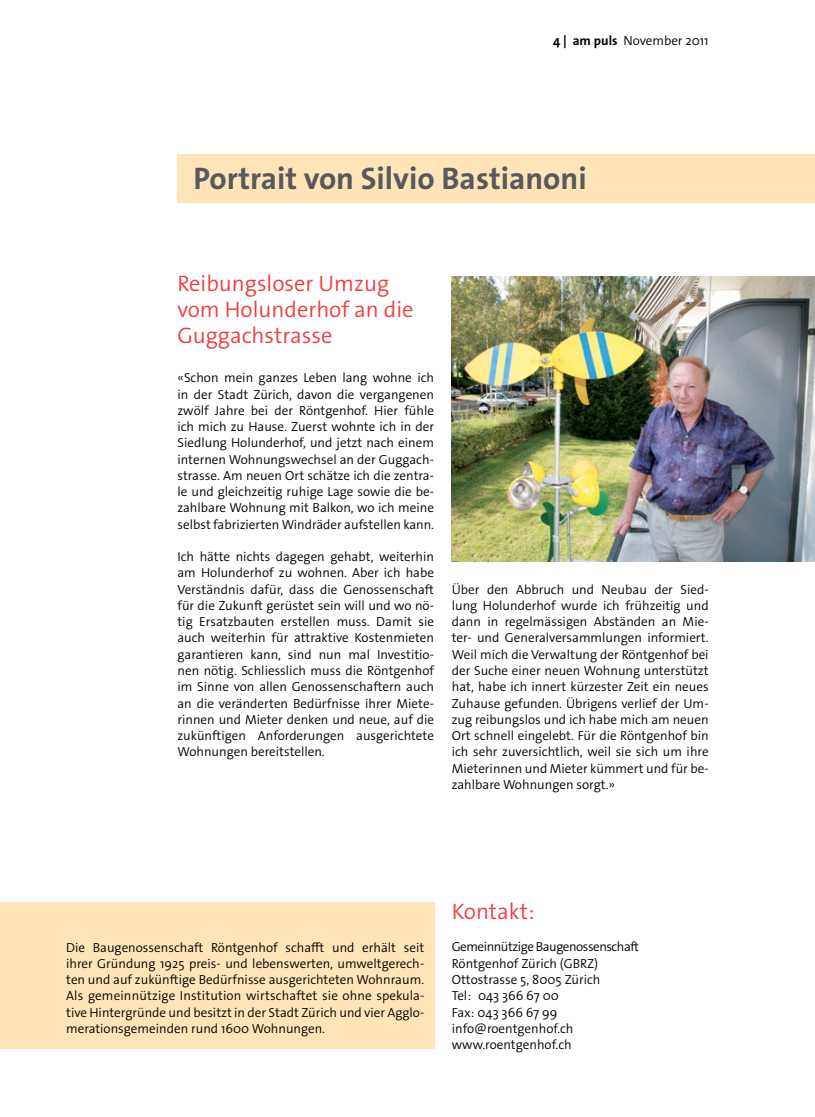
<style>
.page{position:relative;width:815px;height:1117px;background:#fff}
.page>*{position:absolute;margin:0;border:0;box-sizing:border-box;transform-origin:0 0}
.t1{font:700 31.25px "The Sans Os F";color:#58595b}
.t2{font:300 22.5px/26.2px "The Sans Os F";color:#ef3e42}
.t3{font:300 13.12px/16.2px "The Sans Os F";color:#000;text-align:justify}
.s1{font-weight:700}
</style>
<div class="page">
<img style="left:452px;top:276px;width:363px;height:285px">
<div style="left:0;top:902px;width:434px;height:146px;background:#ffe4b8"></div>
<div style="left:177px;top:154px;width:638px;height:49px;background:#ffe4b8"></div>
<p class="t3" style="left:553px;top:33px;width:157px"><span class="s1">4 | am puls</span> November 2011</p>
<h1 class="t1" style="left:193px;top:158px;width:395px">Portrait von Silvio Bastianoni</h1>
<h2 class="t2" style="left:177px;top:270px;width:238px">Reibungsloser Umzug vom Holunderhof an die<br>Guggachstrasse</h2>
<p class="t3" style="left:177px;top:370px;width:258px">«Schon mein ganzes Leben lang wohne ich in der Stadt Zürich, davon die vergangenen zwölf Jahre bei der Röntgenhof. Hier fühle ich mich zu Hause. Zuerst wohnte ich in der Siedlung Holunderhof, und jetzt nach einem internen Wohnungswechsel an der Guggach&shy;strasse. Am neuen Ort schätze ich die zentra&shy;le und gleichzeitig ruhige Lage sowie die be&shy;zahlbare Wohnung mit Balkon, wo ich meine selbst fabrizierten Windräder aufstellen kann.</p>
<p class="t3" style="left:177px;top:548px;width:258px">Ich hätte nichts dagegen gehabt, weiterhin am Holunderhof zu wohnen. Aber ich habe Verständnis dafür, dass die Genossenschaft für die Zukunft gerüstet sein will und wo nö&shy;tig Ersatzbauten erstellen muss. Damit sie auch weiterhin für attraktive Kostenmieten garantieren kann, sind nun mal Investitio&shy;nen nötig. Schliesslich muss die Röntgenhof im Sinne von allen Genossenschaftern auch an die veränderten Bedürfnisse ihrer Miete&shy;rinnen und Mieter denken und neue, auf die zukünftigen Anforderungen ausgerichtete Wohnungen bereitstellen.</p>
<p class="t3" style="left:452px;top:581px;width:258px">Über den Abbruch und Neubau der Sied&shy;lung Holunderhof wurde ich frühzeitig und dann in regelmässigen Abständen an Mie&shy;ter- und Generalversammlungen informiert.<br>Weil mich die Verwaltung der Röntgenhof bei der Suche einer neuen Wohnung unterstützt hat, habe ich innert kürzester Zeit ein neues Zuhause gefunden. Übrigens verlief der Um&shy;zug reibungslos und ich habe mich am neuen Ort schnell eingelebt. Für die Röntgenhof bin ich sehr zuversichtlich, weil sie sich um ihre Mieterinnen und Mieter kümmert und für be&shy;zahlbare Wohnungen sorgt.»</p>
<p class="t3" style="left:66px;top:938px;width:360px">Die Baugenossenschaft Röntgenhof schafft und erhält seit ihrer Gründung 1925 preis- und lebenswerten, umweltgerech&shy;ten und auf zukünftige Bedürfnisse ausgerichteten Wohnraum.<br>Als gemeinnützige Institution wirtschaftet sie ohne spekula&shy;tive Hintergründe und besitzt in der Stadt Zürich und vier Agglo&shy;merationsgemeinden rund 1600 Wohnungen.</p>
<h2 class="t2" style="left:452px;top:898px;width:84px">Kontakt:</h2>
<p class="t3" style="left:452px;top:938px;width:189px;text-align:left">Gemeinnützige Baugenossenschaft<br>Röntgenhof Zürich (GBRZ)<br>Ottostrasse 5, 8005 Zürich<br>Tel: 043 366 67 00<br>Fax: 043 366 67 99 info@roentgenhof.ch www.roentgenhof.ch</p>
</div>
